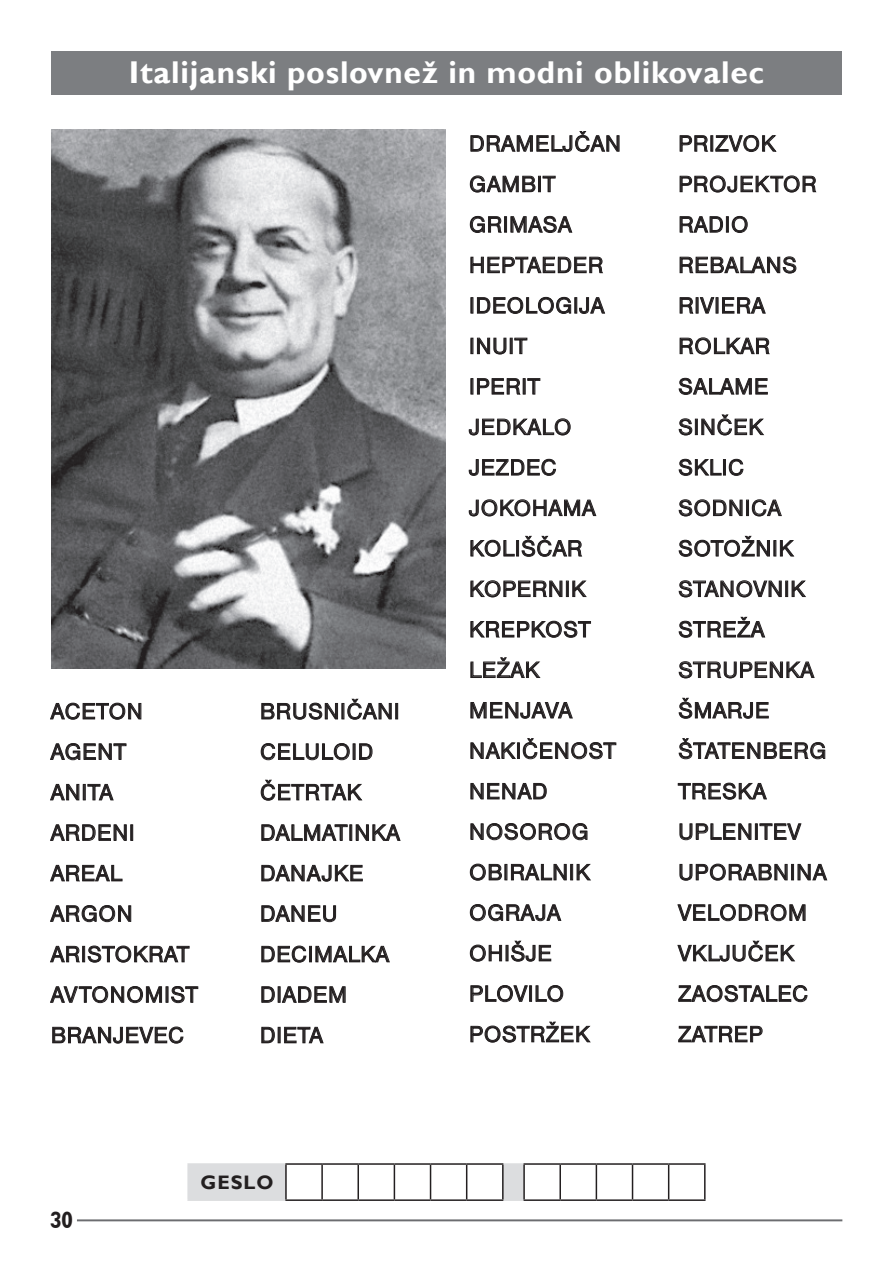
<style>
.page{position:relative;width:893px;height:1263px;background:#fff}
.page>*{position:absolute;margin:0;border:0;box-sizing:border-box;transform-origin:0 0}
.t1{font:700 31.5px "Gill Sans";letter-spacing:.025em;color:#fff}
.t2{font:23.25px/40.5px "Nimbus San DEE";letter-spacing:.045em;color:#231f20}
.t3{font:800 condensed 21px "Geometric 212 BT";color:#231f20}
.t4{font:700 19.5px "Gill Sans";letter-spacing:.05em;color:#231f20}
</style>
<div class="page">
<hr style="left:77px;top:1219px;width:765px;height:2px;background:#6c6d70">
<div style="left:51px;top:51px;width:791px;height:43px;background:#7c7e81"></div>
<hr style="left:669px;top:1163px;width:37px;height:2px;background:#231f20">
<hr style="left:704px;top:1165px;width:2px;height:34px;background:#231f20">
<hr style="left:669px;top:1199px;width:37px;height:2px;background:#231f20">
<hr style="left:187px;top:1163px;width:98px;height:2px;background:#dcdddf">
<hr style="left:187px;top:1165px;width:2px;height:34px;background:#dcdddf">
<hr style="left:187px;top:1199px;width:98px;height:2px;background:#dcdddf">
<svg style="left:189px;top:1163px;width:516px;height:38px"></svg>
<svg style="left:50px;top:703px;width:91px;height:17px"></svg>
<svg style="left:50px;top:743px;width:76px;height:17px"></svg>
<svg style="left:50px;top:784px;width:29px;height:16px"></svg>
<div style="left:83px;top:784px;width:3px;height:16px;border:1px solid #231f20"></div>
<svg style="left:87px;top:784px;width:27px;height:16px"></svg>
<svg style="left:50px;top:824px;width:77px;height:17px"></svg>
<div style="left:130px;top:825px;width:3px;height:16px;border:1px solid #231f20"></div>
<svg style="left:50px;top:865px;width:72px;height:16px"></svg>
<svg style="left:50px;top:905px;width:81px;height:17px"></svg>
<svg style="left:50px;top:946px;width:30px;height:16px"></svg>
<div style="left:82px;top:946px;width:3px;height:16px;border:1px solid #231f20"></div>
<svg style="left:88px;top:945px;width:102px;height:17px"></svg>
<svg style="left:50px;top:986px;width:148px;height:17px"></svg>
<svg style="left:52px;top:1026px;width:131px;height:17px"></svg>
<svg style="left:261px;top:699px;width:131px;height:21px"></svg>
<div style="left:395px;top:703px;width:3px;height:16px;border:1px solid #231f20"></div>
<svg style="left:261px;top:743px;width:111px;height:17px"></svg>
<svg style="left:261px;top:780px;width:101px;height:21px"></svg>
<svg style="left:261px;top:824px;width:140px;height:17px"></svg>
<svg style="left:261px;top:865px;width:102px;height:17px"></svg>
<svg style="left:261px;top:905px;width:75px;height:17px"></svg>
<svg style="left:261px;top:945px;width:45px;height:17px"></svg>
<div style="left:309px;top:946px;width:3px;height:16px;border:1px solid #231f20"></div>
<svg style="left:315px;top:946px;width:75px;height:16px"></svg>
<svg style="left:261px;top:986px;width:85px;height:17px"></svg>
<svg style="left:261px;top:1027px;width:63px;height:16px"></svg>
<svg style="left:471px;top:131px;width:148px;height:21px"></svg>
<svg style="left:470px;top:175px;width:65px;height:17px"></svg>
<div style="left:538px;top:176px;width:3px;height:16px;border:1px solid #231f20"></div>
<svg style="left:543px;top:176px;width:13px;height:16px"></svg>
<svg style="left:470px;top:216px;width:32px;height:17px"></svg>
<div style="left:504px;top:216px;width:3px;height:16px;border:1px solid #231f20"></div>
<svg style="left:511px;top:216px;width:61px;height:17px"></svg>
<svg style="left:471px;top:257px;width:132px;height:16px"></svg>
<svg style="left:471px;top:297px;width:134px;height:17px"></svg>
<svg style="left:471px;top:337px;width:56px;height:17px"></svg>
<svg style="left:471px;top:378px;width:69px;height:17px"></svg>
<svg style="left:469px;top:418px;width:102px;height:17px"></svg>
<svg style="left:469px;top:459px;width:87px;height:17px"></svg>
<svg style="left:469px;top:499px;width:127px;height:17px"></svg>
<svg style="left:471px;top:540px;width:44px;height:17px"></svg>
<div style="left:516px;top:540px;width:3px;height:16px;border:1px solid #231f20"></div>
<svg style="left:522px;top:536px;width:60px;height:21px"></svg>
<svg style="left:471px;top:580px;width:91px;height:17px"></svg>
<div style="left:566px;top:581px;width:3px;height:16px;border:1px solid #231f20"></div>
<svg style="left:572px;top:581px;width:15px;height:16px"></svg>
<svg style="left:471px;top:621px;width:120px;height:17px"></svg>
<svg style="left:471px;top:657px;width:69px;height:21px"></svg>
<svg style="left:471px;top:702px;width:102px;height:17px"></svg>
<svg style="left:471px;top:742px;width:45px;height:17px"></svg>
<div style="left:517px;top:743px;width:3px;height:16px;border:1px solid #231f20"></div>
<svg style="left:523px;top:738px;width:93px;height:21px"></svg>
<svg style="left:471px;top:783px;width:76px;height:16px"></svg>
<svg style="left:471px;top:823px;width:116px;height:17px"></svg>
<svg style="left:470px;top:864px;width:97px;height:17px"></svg>
<div style="left:570px;top:864px;width:3px;height:16px;border:1px solid #231f20"></div>
<svg style="left:577px;top:864px;width:14px;height:16px"></svg>
<svg style="left:470px;top:904px;width:91px;height:17px"></svg>
<svg style="left:470px;top:941px;width:81px;height:21px"></svg>
<svg style="left:471px;top:985px;width:57px;height:17px"></svg>
<div style="left:529px;top:986px;width:3px;height:15px;border:1px solid #231f20"></div>
<svg style="left:536px;top:985px;width:27px;height:17px"></svg>
<svg style="left:471px;top:1022px;width:120px;height:20px"></svg>
<svg style="left:680px;top:135px;width:96px;height:17px"></svg>
<svg style="left:680px;top:175px;width:136px;height:17px"></svg>
<svg style="left:680px;top:216px;width:43px;height:17px"></svg>
<div style="left:726px;top:216px;width:3px;height:16px;border:1px solid #231f20"></div>
<svg style="left:732px;top:216px;width:16px;height:17px"></svg>
<svg style="left:680px;top:256px;width:116px;height:17px"></svg>
<svg style="left:680px;top:297px;width:86px;height:17px"></svg>
<svg style="left:680px;top:337px;width:90px;height:17px"></svg>
<svg style="left:679px;top:378px;width:89px;height:17px"></svg>
<svg style="left:679px;top:418px;width:13px;height:17px"></svg>
<div style="left:695px;top:419px;width:3px;height:16px;border:1px solid #231f20"></div>
<svg style="left:701px;top:414px;width:63px;height:21px"></svg>
<svg style="left:679px;top:459px;width:43px;height:17px"></svg>
<div style="left:723px;top:459px;width:3px;height:16px;border:1px solid #231f20"></div>
<svg style="left:729px;top:459px;width:14px;height:17px"></svg>
<svg style="left:679px;top:499px;width:63px;height:17px"></svg>
<div style="left:746px;top:500px;width:3px;height:16px;border:1px solid #231f20"></div>
<svg style="left:752px;top:499px;width:30px;height:17px"></svg>
<svg style="left:679px;top:536px;width:115px;height:21px"></svg>
<svg style="left:679px;top:580px;width:103px;height:17px"></svg>
<div style="left:785px;top:581px;width:3px;height:16px;border:1px solid #231f20"></div>
<svg style="left:792px;top:581px;width:14px;height:16px"></svg>
<svg style="left:679px;top:617px;width:86px;height:21px"></svg>
<svg style="left:679px;top:661px;width:136px;height:17px"></svg>
<svg style="left:679px;top:698px;width:90px;height:21px"></svg>
<svg style="left:679px;top:738px;width:146px;height:21px"></svg>
<svg style="left:678px;top:783px;width:89px;height:17px"></svg>
<svg style="left:679px;top:823px;width:72px;height:17px"></svg>
<div style="left:755px;top:824px;width:3px;height:16px;border:1px solid #231f20"></div>
<svg style="left:759px;top:823px;width:42px;height:17px"></svg>
<svg style="left:679px;top:864px;width:109px;height:17px"></svg>
<div style="left:791px;top:864px;width:3px;height:16px;border:1px solid #231f20"></div>
<svg style="left:798px;top:864px;width:29px;height:16px"></svg>
<svg style="left:677px;top:904px;width:128px;height:17px"></svg>
<svg style="left:677px;top:941px;width:118px;height:21px"></svg>
<svg style="left:678px;top:985px;width:129px;height:17px"></svg>
<svg style="left:678px;top:1026px;width:85px;height:16px"></svg>
<img style="left:51px;top:130px;width:394px;height:539px">
<h1 class="t1" style="left:129px;top:54px;width:637px">Italijanski poslovnež in modni oblikovalec</h1>
<p class="t2" style="left:51px;top:691px;width:148px">ACETON<br>AGENT<br>ANITA<br>ARDENI<br>AREAL<br>ARGON<br>ARISTOKRAT<br>AVTONOMIST<br>BRANJEVEC</p>
<p class="t2" style="left:260px;top:691px;width:141px">BRUSNIČANI<br>CELULOID<br>ČETRTAK<br>DALMATINKA<br>DANAJKE<br>DANEU<br>DECIMALKA<br>DIADEM<br>DIETA</p>
<p class="t3" style="left:50px;top:1207px;width:24px">30</p>
<p class="t4" style="left:201px;top:1170px;width:74px">GESLO</p>
<p class="t2" style="left:469px;top:124px;width:153px">DRAMELJČAN<br>GAMBIT<br>GRIMASA<br>HEPTAEDER<br>IDEOLOGIJA<br>INUIT<br>IPERIT<br>JEDKALO<br>JEZDEC<br>JOKOHAMA<br>KOLIŠČAR<br>KOPERNIK<br>KREPKOST<br>LEŽAK<br>MENJAVA<br>NAKIČENOST<br>NENAD<br>NOSOROG<br>OBIRALNIK<br>OGRAJA<br>OHIŠJE<br>PLOVILO<br>POSTRŽEK</p>
<p class="t2" style="left:678px;top:124px;width:149px">PRIZVOK<br>PROJEKTOR<br>RADIO<br>REBALANS<br>RIVIERA<br>ROLKAR<br>SALAME<br>SINČEK<br>SKLIC<br>SODNICA<br>SOTOŽNIK<br>STANOVNIK<br>STREŽA<br>STRUPENKA<br>ŠMARJE<br>ŠTATENBERG<br>TRESKA<br>UPLENITEV<br>UPORABNINA<br>VELODROM<br>VKLJUČEK<br>ZAOSTALEC<br>ZATREP</p>
</div>
